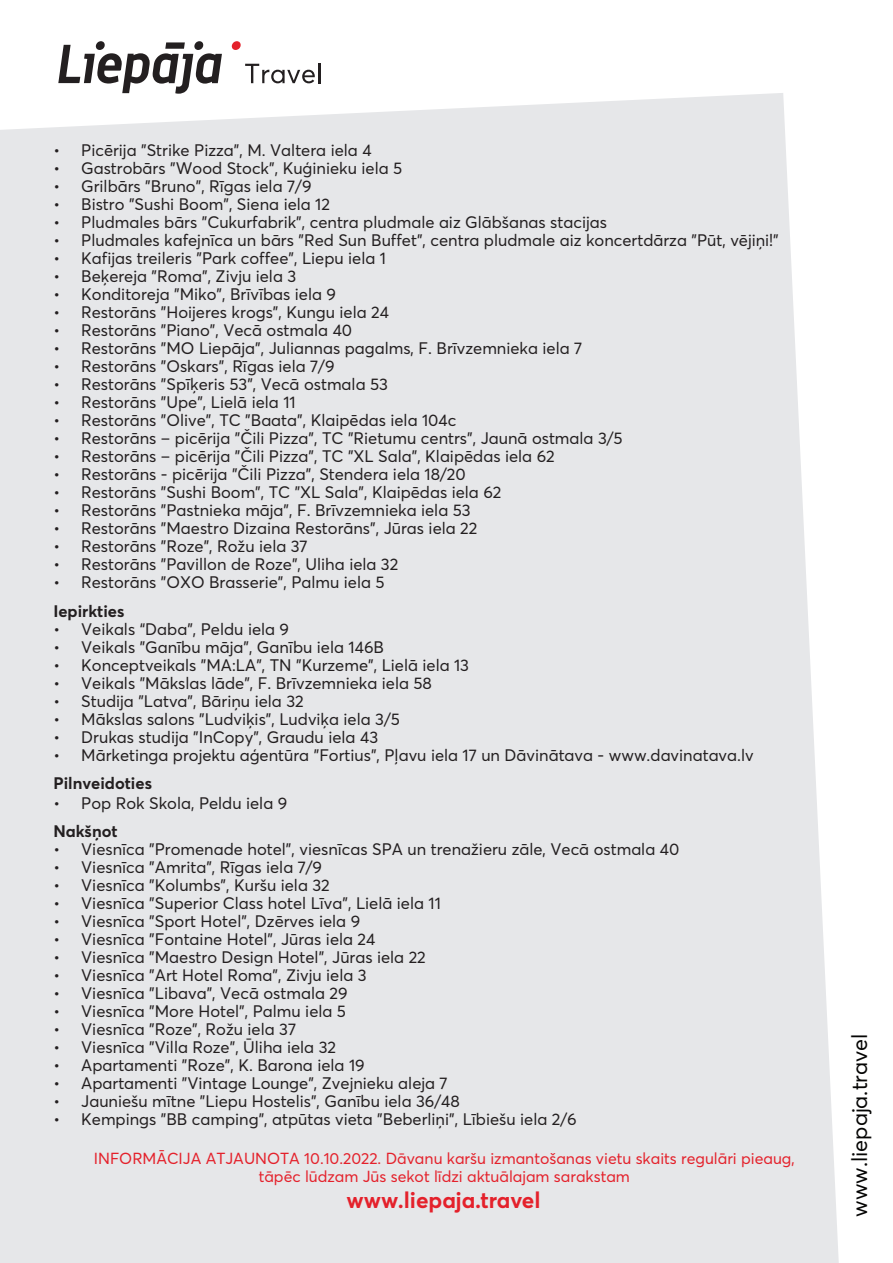
<style>
.page{position:relative;width:893px;height:1263px;background:#fff}
.page>*{position:absolute;margin:0;border:0;box-sizing:border-box;transform-origin:0 0}
.t1{font:700 22.5px "Averta CY";color:#e4212b}
.t2{font:21.6px "Averta CY";color:#050504}
.t3{font:16.5px "Averta CY";color:#231f20}
.t4{font:700 16.5px "Averta CY";color:#231f20}
.t5{font:15.9px/18px "Averta CY";color:#e4212b;text-align:center}
</style>
<div class="page">
<div style="left:0;top:93px;width:839px;height:1170px;background:#e6e7e9"></div>
<svg style="left:232px;top:41px;width:9px;height:9px"></svg>
<svg style="left:58px;top:41px;width:164px;height:53px"></svg>
<svg style="left:245px;top:64px;width:70px;height:19px"></svg>
<hr style="left:318px;top:63px;width:3px;height:20px;background:#231f20">
<p class="t3" style="left:53px;top:139px;width:320px">• Picērija "Strike Pizza", M. Valtera iela 4</p>
<p class="t3" style="left:53px;top:157px;width:350px">• Gastrobārs "Wood Stock", Kuģinieku iela 5</p>
<p class="t3" style="left:53px;top:175px;width:260px">• Grilbārs "Bruno", Rīgas iela 7/9</p>
<p class="t3" style="left:53px;top:193px;width:278px">• Bistro "Sushi Boom", Siena iela 12</p>
<p class="t3" style="left:53px;top:211px;width:555px">• Pludmales bārs "Cukurfabrik", centra pludmale aiz Glābšanas stacijas</p>
<p class="t3" style="left:53px;top:229px;width:727px">• Pludmales kafejnīca un bārs "Red Sun Buffet", centra pludmale aiz koncertdārza "Pūt, vējiņi!"</p>
<p class="t3" style="left:53px;top:247px;width:334px">• Kafijas treileris "Park coffee", Liepu iela 1</p>
<p class="t3" style="left:53px;top:265px;width:244px">• Beķereja "Roma", Zivju iela 3</p>
<p class="t3" style="left:53px;top:283px;width:284px">• Konditoreja "Miko", Brīvības iela 9</p>
<p class="t3" style="left:53px;top:301px;width:337px">• Restorāns "Hoijeres krogs", Kungu iela 24</p>
<p class="t3" style="left:53px;top:319px;width:300px">• Restorāns "Piano", Vecā ostmala 40</p>
<p class="t3" style="left:53px;top:337px;width:530px">• Restorāns "MO Liepāja", Juliannas pagalms, F. Brīvzemnieka iela 7</p>
<p class="t3" style="left:53px;top:355px;width:283px">• Restorāns "Oskars", Rīgas iela 7/9</p>
<p class="t3" style="left:53px;top:373px;width:336px">• Restorāns "Spīķeris 53", Vecā ostmala 53</p>
<p class="t3" style="left:53px;top:391px;width:244px">• Restorāns "Upe", Lielā iela 11</p>
<p class="t3" style="left:53px;top:409px;width:404px">• Restorāns "Olive", TC "Baata", Klaipēdas iela 104c</p>
<p class="t3" style="left:53px;top:427px;width:571px">• Restorāns – picērija "Čili Pizza", TC "Rietumu centrs", Jaunā ostmala 3/5</p>
<p class="t3" style="left:53px;top:445px;width:503px">• Restorāns – picērija "Čili Pizza", TC "XL Sala", Klaipēdas iela 62</p>
<p class="t3" style="left:53px;top:463px;width:414px">• Restorāns - picērija "Čili Pizza", Stendera iela 18/20</p>
<p class="t3" style="left:53px;top:481px;width:450px">• Restorāns "Sushi Boom", TC "XL Sala", Klaipēdas iela 62</p>
<p class="t3" style="left:53px;top:499px;width:419px">• Restorāns "Pastnieka māja", F. Brīvzemnieka iela 53</p>
<p class="t3" style="left:53px;top:517px;width:425px">• Restorāns "Maestro Dizaina Restorāns", Jūras iela 22</p>
<p class="t3" style="left:53px;top:535px;width:256px">• Restorāns "Roze", Rožu iela 37</p>
<p class="t3" style="left:53px;top:553px;width:346px">• Restorāns "Pavillon de Roze", Uliha iela 32</p>
<p class="t3" style="left:53px;top:571px;width:333px">• Restorāns "OXO Brasserie", Palmu iela 5</p>
<p class="t4" style="left:53px;top:599px;width:72px">Iepirkties</p>
<p class="t3" style="left:53px;top:617px;width:237px">• Veikals “Daba”, Peldu iela 9</p>
<p class="t3" style="left:53px;top:635px;width:332px">• Veikals "Ganību māja", Ganību iela 146B</p>
<p class="t3" style="left:53px;top:653px;width:417px">• Konceptveikals "MA:LA", TN "Kurzeme", Lielā iela 13</p>
<p class="t3" style="left:53px;top:671px;width:380px">• Veikals "Mākslas lāde", F. Brīvzemnieka iela 58</p>
<p class="t3" style="left:53px;top:689px;width:252px">• Studija "Latva", Bāriņu iela 32</p>
<p class="t3" style="left:53px;top:707px;width:348px">• Mākslas salons "Ludviķis", Ludviķa iela 3/5</p>
<p class="t3" style="left:53px;top:725px;width:326px">• Drukas studija "InCopy", Graudu iela 43</p>
<p class="t3" style="left:53px;top:743px;width:702px">• Mārketinga projektu aģentūra "Fortius", Pļavu iela 17 un Dāvinātava - www.davinatava.lv</p>
<p class="t4" style="left:53px;top:772px;width:100px">Pilnveidoties</p>
<p class="t3" style="left:53px;top:791px;width:235px">• Pop Rok Skola, Peldu iela 9</p>
<p class="t4" style="left:53px;top:820px;width:66px">Nakšņot</p>
<p class="t3" style="left:53px;top:838px;width:627px">• Viesnīca "Promenade hotel", viesnīcas SPA un trenažieru zāle, Vecā ostmala 40</p>
<p class="t3" style="left:53px;top:856px;width:270px">• Viesnīca "Amrita", Rīgas iela 7/9</p>
<p class="t3" style="left:53px;top:874px;width:278px">• Viesnīca "Kolumbs", Kuršu iela 32</p>
<p class="t3" style="left:53px;top:892px;width:389px">• Viesnīca "Superior Class hotel Līva", Lielā iela 11</p>
<p class="t3" style="left:53px;top:910px;width:308px">• Viesnīca "Sport Hotel", Dzērves iela 9</p>
<p class="t3" style="left:53px;top:928px;width:323px">• Viesnīca "Fontaine Hotel", Jūras iela 24</p>
<p class="t3" style="left:53px;top:946px;width:374px">• Viesnīca "Maestro Design Hotel", Jūras iela 22</p>
<p class="t3" style="left:53px;top:964px;width:315px">• Viesnīca "Art Hotel Roma", Zivju iela 3</p>
<p class="t3" style="left:53px;top:982px;width:296px">• Viesnīca "Libava", Vecā ostmala 29</p>
<p class="t3" style="left:53px;top:1000px;width:294px">• Viesnīca "More Hotel", Palmu iela 5</p>
<p class="t3" style="left:53px;top:1018px;width:244px">• Viesnīca "Roze", Rožu iela 37</p>
<p class="t3" style="left:53px;top:1036px;width:284px">• Viesnīca "Villa Roze", Ūliha iela 32</p>
<p class="t3" style="left:53px;top:1054px;width:313px">• Apartamenti "Roze", K. Barona iela 19</p>
<p class="t3" style="left:53px;top:1072px;width:396px">• Apartamenti "Vintage Lounge", Zvejnieku aleja 7</p>
<p class="t3" style="left:53px;top:1090px;width:408px">• Jauniešu mītne "Liepu Hostelis", Ganību iela 36/48</p>
<p class="t3" style="left:53px;top:1108px;width:525px">• Kempings "BB camping", atpūtas vieta "Beberliņi", Lībiešu iela 2/6</p>
<p class="t5" style="left:94px;top:1149px;width:702px">INFORMĀCIJA ATJAUNOTA 10.10.2022. Dāvanu karšu izmantošanas vietu skaits regulāri pieaug, tāpēc lūdzam Jūs sekot līdzi aktuālajam sarakstam</p>
<h1 class="t1" style="left:347px;top:1184px;width:195px">www.liepaja.travel</h1>
<h2 class="t2" style="left:845px;top:1216px;width:184px;rotate:-90deg">www.liepaja.travel</h2>
</div>
